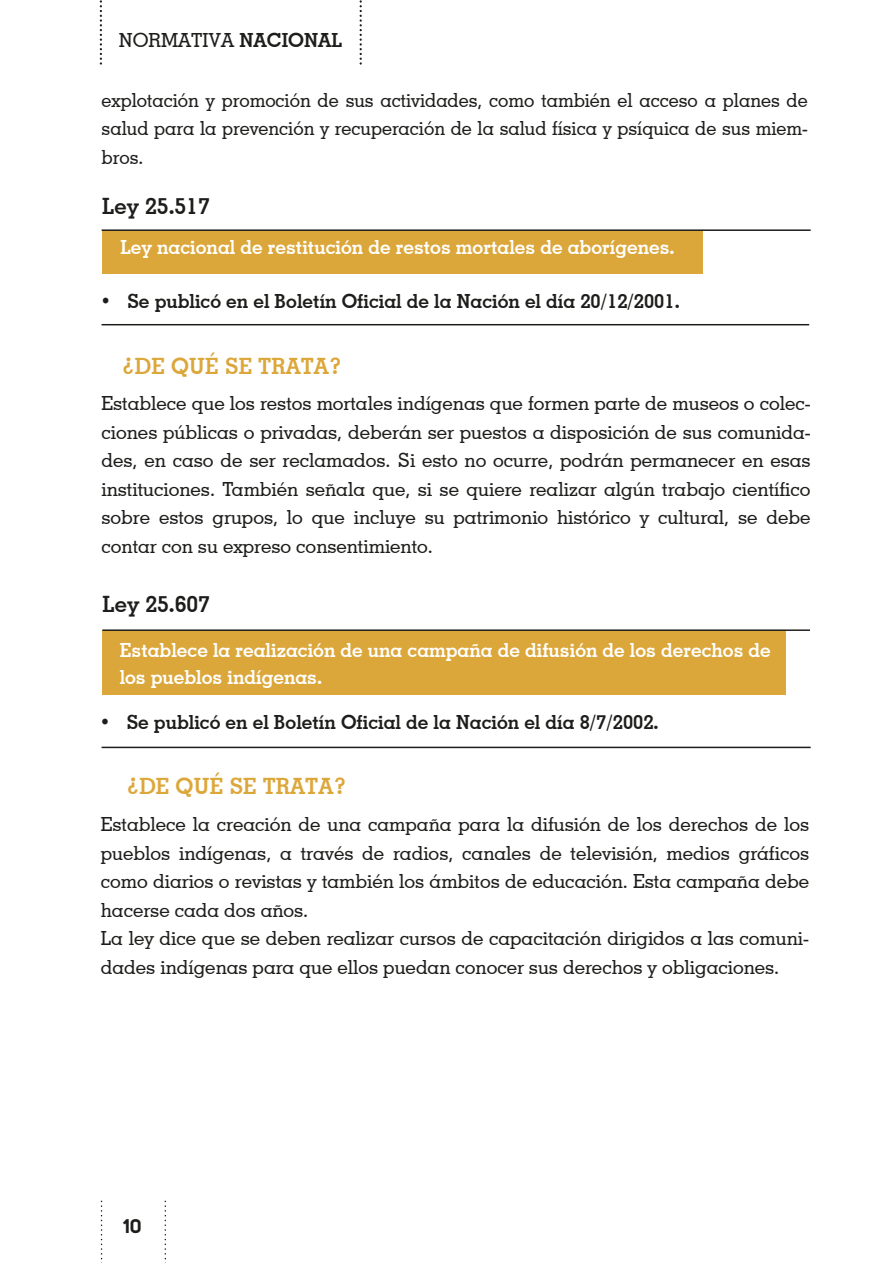
<style>
.page{position:relative;width:893px;height:1263px;background:#fff}
.page>*{position:absolute;margin:0;border:0;box-sizing:border-box;transform-origin:0 0}
.t1{font:700 22.5px "Geometric Slab 703 BT";color:#dca73a}
.t2{font:700 22.5px "Geometric Slab 703 BT";color:#1d1d1b}
.t3{font:500 19.5px/28.5px "Geometric Slab 703 BT";color:#1d1d1b;text-align:justify}
.t4{font:500 19.5px/28.5px "Geometric Slab 703 BT";color:#1d1d1b;text-align:justify;scale:.94 1}
.t5{font:700 19.5px/27px "Geometric Slab 703 BT";color:#fff}
.t6{font:700 19.5px "Geometric Slab 703 BT";color:#1d1d1b}
.t7{font:19.5px "Uni Sans Bold";color:#1d1d1b}
.s1{font-weight:700}
</style>
<div class="page">
<div style="left:102px;top:630px;width:684px;height:65px;background:#dca73a"></div>
<hr style="left:102px;top:629px;width:708px;height:2px;background:#1d1d1b">
<svg style="left:360px;top:1px;width:2px;height:63px"></svg>
<svg style="left:100px;top:1px;width:2px;height:63px"></svg>
<svg style="left:165px;top:1201px;width:1px;height:62px"></svg>
<svg style="left:101px;top:1201px;width:1px;height:62px"></svg>
<div style="left:102px;top:230px;width:600px;height:43px;background:#dca73a"></div>
<hr style="left:102px;top:229px;width:709px;height:2px;background:#1d1d1b">
<hr style="left:102px;top:324px;width:707px;height:1px;background:#1d1d1b">
<hr style="left:102px;top:747px;width:709px;height:1px;background:#1d1d1b">
<p class="t3" style="left:119px;top:26px;width:225px">NORMATIVA <span class="s1">NACIONAL</span></p>
<p class="t4" style="left:102px;top:85px;width:753px">explotación y promoción de sus actividades, como también el acceso a planes de salud para la prevención y recuperación de la salud física y psíquica de sus miem&shy;bros.</p>
<p class="t2" style="left:102px;top:192px;width:109px">Ley 25.517</p>
<p class="t5" style="left:120px;top:234px;width:556px">Ley nacional de restitución de restos mortales de aborígenes.</p>
<p class="t6" style="left:100px;top:289px;width:581px">• Se publicó en el Boletín Oficial de la Nación el día 20/12/2001.</p>
<p class="t1" style="left:122px;top:352px;width:222px">¿DE QUÉ SE TRATA?</p>
<p class="t3" style="left:102px;top:389px;width:711px">Establece que los restos mortales indígenas que formen parte de museos o colec&shy;ciones públicas o privadas, deberán ser puestos a disposición de sus comunida&shy;des, en caso de ser reclamados. Si esto no ocurre, podrán permanecer en esas instituciones. También señala que, si se quiere realizar algún trabajo científico sobre estos grupos, lo que incluye su patrimonio histórico y cultural, se debe contar con su expreso consentimiento.</p>
<p class="t2" style="left:102px;top:590px;width:109px">Ley 25.607</p>
<p class="t5" style="left:120px;top:637px;width:653px">Establece la realización de una campaña de difusión de los derechos de los pueblos indígenas.</p>
<p class="t6" style="left:99px;top:710px;width:561px">• Se publicó en el Boletín Oficial de la Nación el día 8/7/2002.</p>
<p class="t1" style="left:126px;top:772px;width:222px">¿DE QUÉ SE TRATA?</p>
<p class="t3" style="left:101px;top:810px;width:710px;text-align:left">Establece la creación de una campaña para la difusión de los derechos de los pueblos indígenas, a través de radios, canales de televisión, medios gráficos como diarios o revistas y también los ámbitos de educación. Esta campaña debe hacerse cada dos años.<br>La ley dice que se deben realizar cursos de capacitación dirigidos a las comuni&shy;dades indígenas para que ellos puedan conocer sus derechos y obligaciones.</p>
<p class="t7" style="left:124px;top:1214px;width:20px">10</p>
</div>
